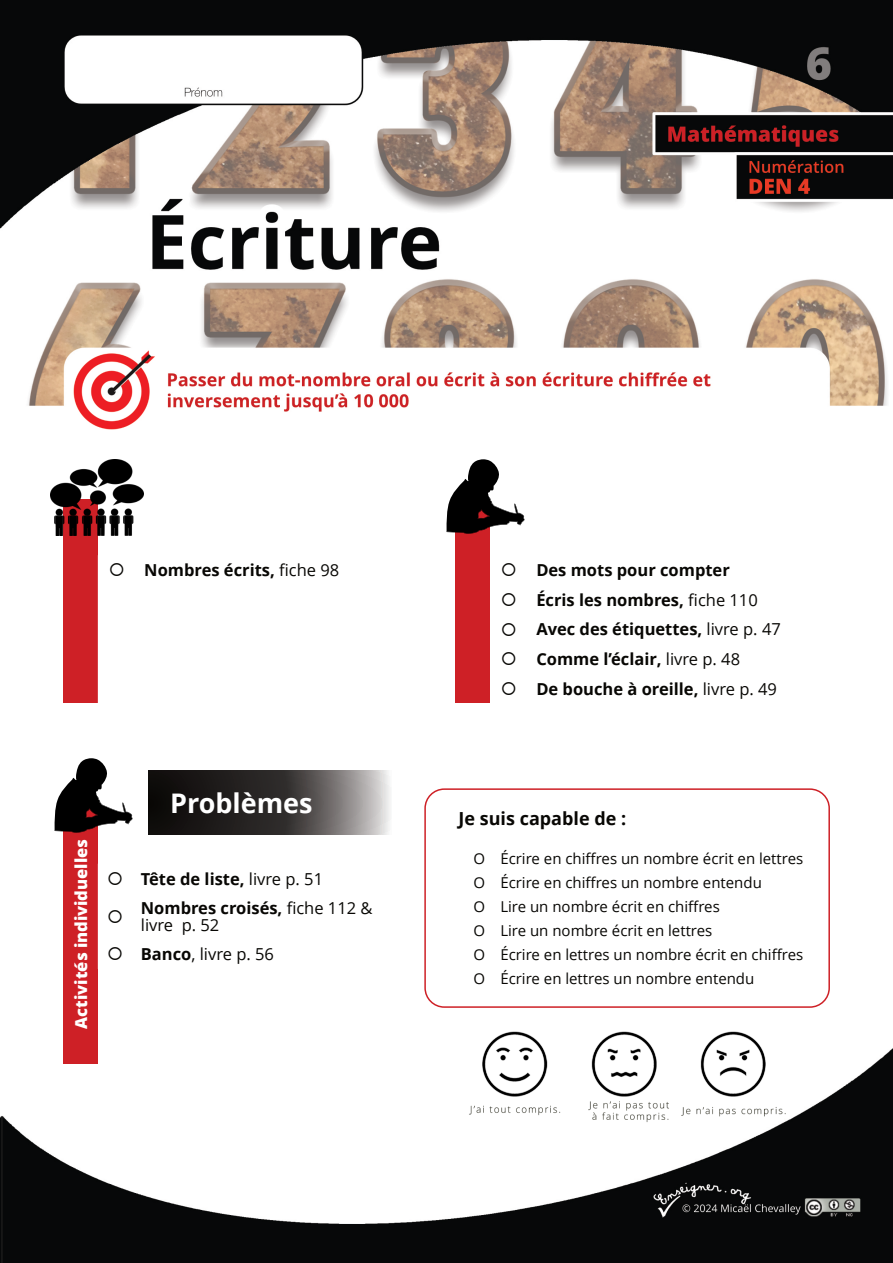
<style>
.page{position:relative;width:893px;height:1263px;background:#fff}
.page>*{position:absolute;margin:0;border:0;box-sizing:border-box;transform-origin:0 0}
.t1{font:700 27px "Open Sans";color:#fff}
.t2{font:700 18px "Open Sans";color:#080704}
.t3{font:700 16.5px "Open Sans";color:#080704}
.t4{font:16.5px/16.5px "Open Sans";color:#080704}
.t5{font:800 16.5px "Open Sans";color:#fff}
.t6{font:15px/24px "Open Sans";color:#080704}
.s1{font-weight:400}
.s2{font-weight:700}
</style>
<div class="page">
<img style="left:0;top:0;width:893px;height:1263px">
<div style="left:64px;top:499px;width:34px;height:204px;background:#ce2026"></div>
<svg style="left:98px;top:555px;width:339px;height:267px"></svg>
<div style="left:64px;top:798px;width:34px;height:266px;background:#ce2026"></div>
<svg style="left:55px;top:758px;width:78px;height:75px"></svg>
<svg style="left:149px;top:771px;width:242px;height:64px;background:#4a4746"></svg>
<svg style="left:490px;top:555px;width:339px;height:148px"></svg>
<div style="left:456px;top:499px;width:34px;height:204px;background:#ce2026"></div>
<img style="left:51px;top:459px;width:92px;height:77px">
<svg style="left:447px;top:459px;width:77px;height:75px"></svg>
<div style="left:424px;top:788px;width:406px;height:220px;background:#fff;border:2px solid #ce2026;border-radius:19px"></div>
<img style="left:323px;top:1029px;width:570px;height:96px">
<svg style="left:98px;top:864px;width:308px;height:105px"></svg>
<p class="t3" style="left:109px;top:564px;width:232px">○ Nombres écrits, <span class="s1">fiche 98</span></p>
<p class="t5" style="left:75px;top:1028px;width:191px;rotate:-90deg">Activités individuelles</p>
<h1 class="t1" style="left:170px;top:792px;width:144px">Problèmes</h1>
<p class="t3" style="left:107px;top:872px;width:218px">○ Tête de liste, <span class="s1">livre p. 51</span></p>
<p class="t4" style="left:141px;top:902px;width:233px"><span class="s2">Nombres croisés,</span> fiche 112 &amp; livre p. 52</p>
<p class="t4" style="left:107px;top:948px;width:168px">○ <span class="s2">Banco</span>, livre p. 56</p>
<p class="t3" style="left:501px;top:564px;width:231px">○ Des mots pour compter</p>
<p class="t3" style="left:501px;top:593px;width:258px">○ Écris les nombres, <span class="s1">fiche 110</span></p>
<p class="t3" style="left:501px;top:623px;width:282px">○ Avec des étiquettes, <span class="s1">livre p. 47</span></p>
<p class="t3" style="left:501px;top:652px;width:241px">○ Comme l’éclair, <span class="s1">livre p. 48</span></p>
<p class="t3" style="left:501px;top:682px;width:278px">○ De bouche à oreille, <span class="s1">livre p. 49</span></p>
<p class="t2" style="left:459px;top:812px;width:169px">Je suis capable de :</p>
<p class="t6" style="left:473px;top:848px;width:331px">O Écrire en chiffres un nombre écrit en lettres O Écrire en chiffres un nombre entendu<br>O Lire un nombre écrit en chiffres<br>O Lire un nombre écrit en lettres<br>O Écrire en lettres un nombre écrit en chiffres O Écrire en lettres un nombre entendu</p>
</div>
